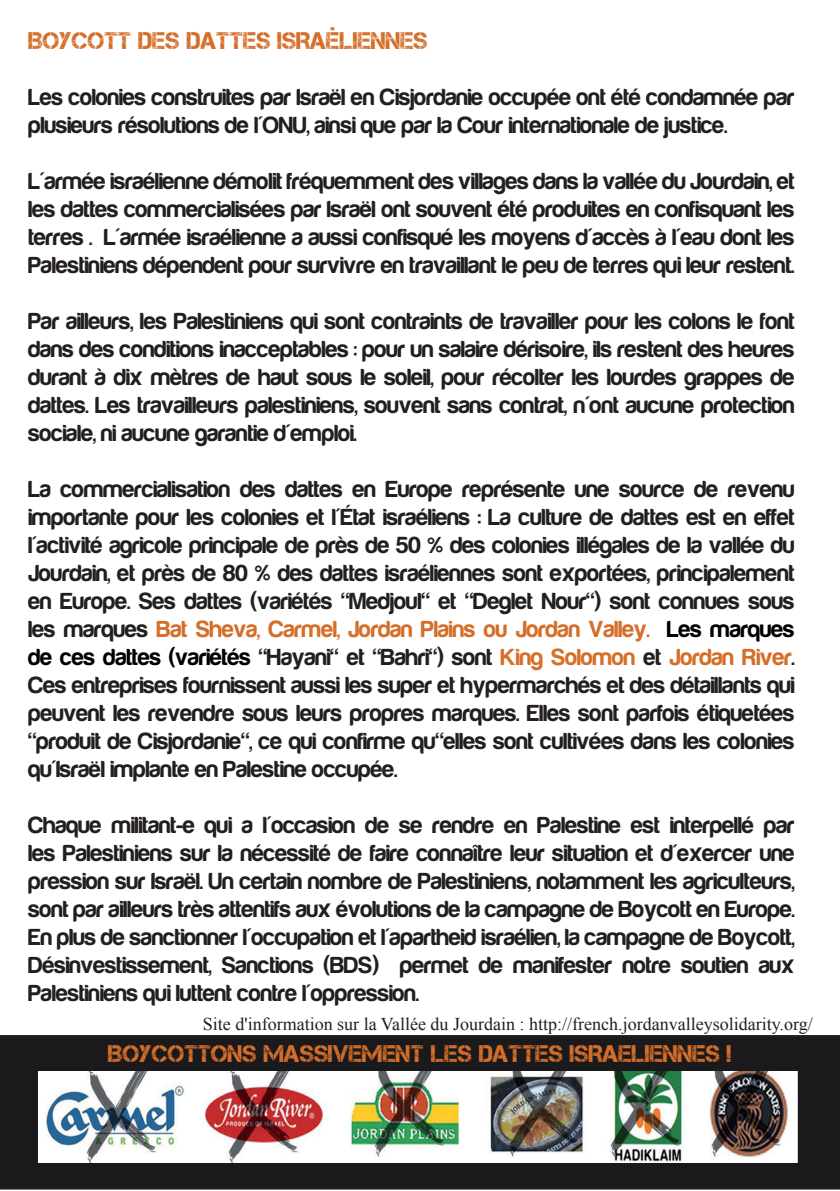
<style>
.page{position:relative;width:840px;height:1191px;background:#fff}
.page>*{position:absolute;margin:0;border:0;box-sizing:border-box;transform-origin:0 0}
.t1{font:700 24px/28px "Harabara";color:#231f20;text-align:justify}
.t2{font:24px "Captureit";color:#d56e29}
.t3{font:18px "Times New Roman";color:#231f20}
.s1{color:#d56e29}
.s2{color:#000}
.s3{color:#d76f29}
.s4{color:#d76e28}
</style>
<div class="page">
<div style="left:0;top:1035px;width:839px;height:154px;background:#1a191b"></div>
<img style="left:38px;top:1071px;width:758px;height:91px">
<p class="t2" style="left:28px;top:27px;width:401px">BOYCOTT DES DATTES ISRAÉLIENNES</p>
<p class="t1" style="left:28px;top:83px;width:767px">Les colonies construites par Israël en Cisjordanie occupée ont été condamnée par plusieurs résolutions de l'ONU, ainsi que par la Cour internationale de justice.</p>
<p class="t1" style="left:28px;top:167px;width:767px">L'armée israélienne démolit fréquemment des villages dans la vallée du Jourdain, et les dattes commercialisées par Israël ont souvent été produites en confisquant les terres . L'armée israélienne a aussi confisqué les moyens d'accès à l'eau dont les Palestiniens dépendent pour survivre en travaillant le peu de terres qui leur restent.</p>
<p class="t1" style="left:28px;top:307px;width:767px">Par ailleurs, les Palestiniens qui sont contraints de travailler pour les colons le font dans des conditions inacceptables : pour un salaire dérisoire, ils restent des heures durant à dix mètres de haut sous le soleil, pour récolter les lourdes grappes de dattes. Les travailleurs palestiniens, souvent sans contrat, n'ont aucune protection sociale, ni aucune garantie d'emploi.</p>
<p class="t1" style="left:28px;top:475px;width:767px">La commercialisation des dattes en Europe représente une source de revenu importante pour les colonies et l'État israéliens : La culture de dattes est en effet l'activité agricole principale de près de 50 % des colonies illégales de la vallée du Jourdain, et près de 80 % des dattes israéliennes sont exportées, principalement en Europe. Ses dattes (variétés "Medjoul" et "Deglet Nour") sont connues sous les marques <span class="s1">Bat Sheva, Carmel, Jordan Plains ou Jordan Valley.</span> <span class="s2">Les marques de ces dattes (variétés</span> "Hayani" et "Bahri") sont <span class="s3">King Solomon</span> et <span class="s4">Jordan River</span>.<br>Ces entreprises fournissent aussi les super et hypermarchés et des détaillants qui peuvent les revendre sous leurs propres marques. Elles sont parfois étiquetées "produit de Cisjordanie", ce qui confirme qu"elles sont cultivées dans les colonies qu'Israël implante en Palestine occupée.</p>
<p class="t1" style="left:28px;top:811px;width:767px">Chaque militant-e qui a l'occasion de se rendre en Palestine est interpellé par les Palestiniens sur la nécessité de faire connaître leur situation et d'exercer une pression sur Israël. Un certain nombre de Palestiniens, notamment les agriculteurs, sont par ailleurs très attentifs aux évolutions de la campagne de Boycott en Europe.<br>En plus de sanctionner l'occupation et l'apartheid israélien, la campagne de Boycott, Désinvestissement, Sanctions (BDS) permet de manifester notre soutien aux Palestiniens qui luttent contre l'oppression.</p>
<p class="t2" style="left:108px;top:1040px;width:624px">BOYCOTTONS MASSIVEMENT LES DATTES ISRAELIENNES !</p>
<p class="t3" style="left:203px;top:1012px;width:611px">Site d'information sur la Vallée du Jourdain : http://french.jordanvalleysolidarity.org/</p>
</div>
